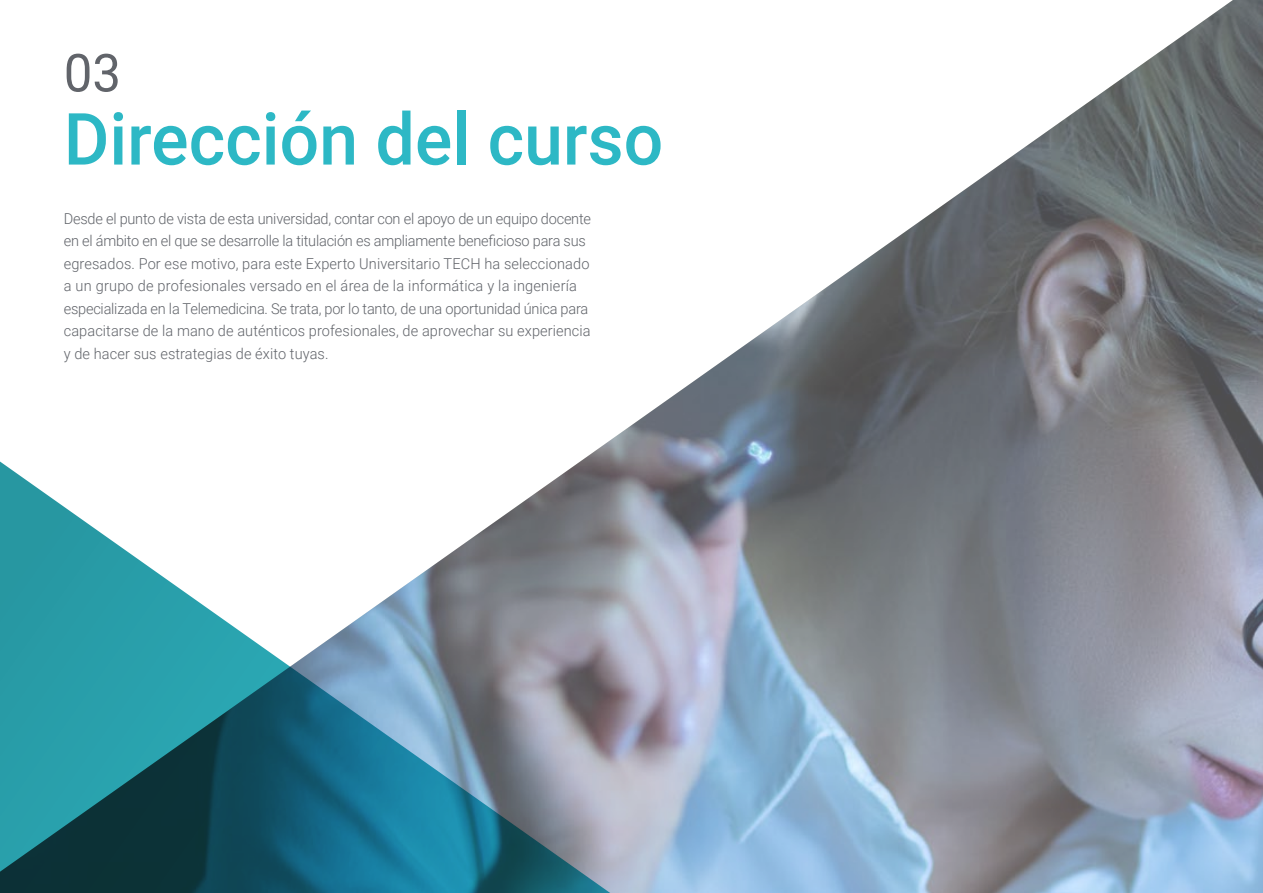
<style>
.page{position:relative;width:1263px;height:893px;background:#fff}
.page>*{position:absolute;margin:0;border:0;box-sizing:border-box;transform-origin:0 0}
.t1{font:500 72px "Roboto";color:#2db8c5}
.t2{font:52.5px "Roboto";color:#61646a}
.t3{font:300 15px/22.5px "Roboto";color:#61646a}
</style>
<div class="page">
<img style="left:602px;top:0;width:661px;height:893px">
<svg style="left:0;top:446px;width:640px;height:447px"></svg>
<h2 class="t2" style="left:64px;top:36px;width:59px">03</h2>
<h1 class="t1" style="left:64px;top:89px;width:601px">Dirección del curso</h1>
<p class="t3" style="left:64px;top:207px;width:529px">Desde el punto de vista de esta universidad, contar con el apoyo de un equipo docente en el ámbito en el que se desarrolle la titulación es ampliamente beneficioso para sus egresados. Por ese motivo, para este Experto Universitario TECH ha seleccionado a un grupo de profesionales versado en el área de la informática y la ingeniería especializada en la Telemedicina. Se trata, por lo tanto, de una oportunidad única para capacitarse de la mano de auténticos profesionales, de aprovechar su experiencia y de hacer sus estrategias de éxito tuyas.</p>
</div>
